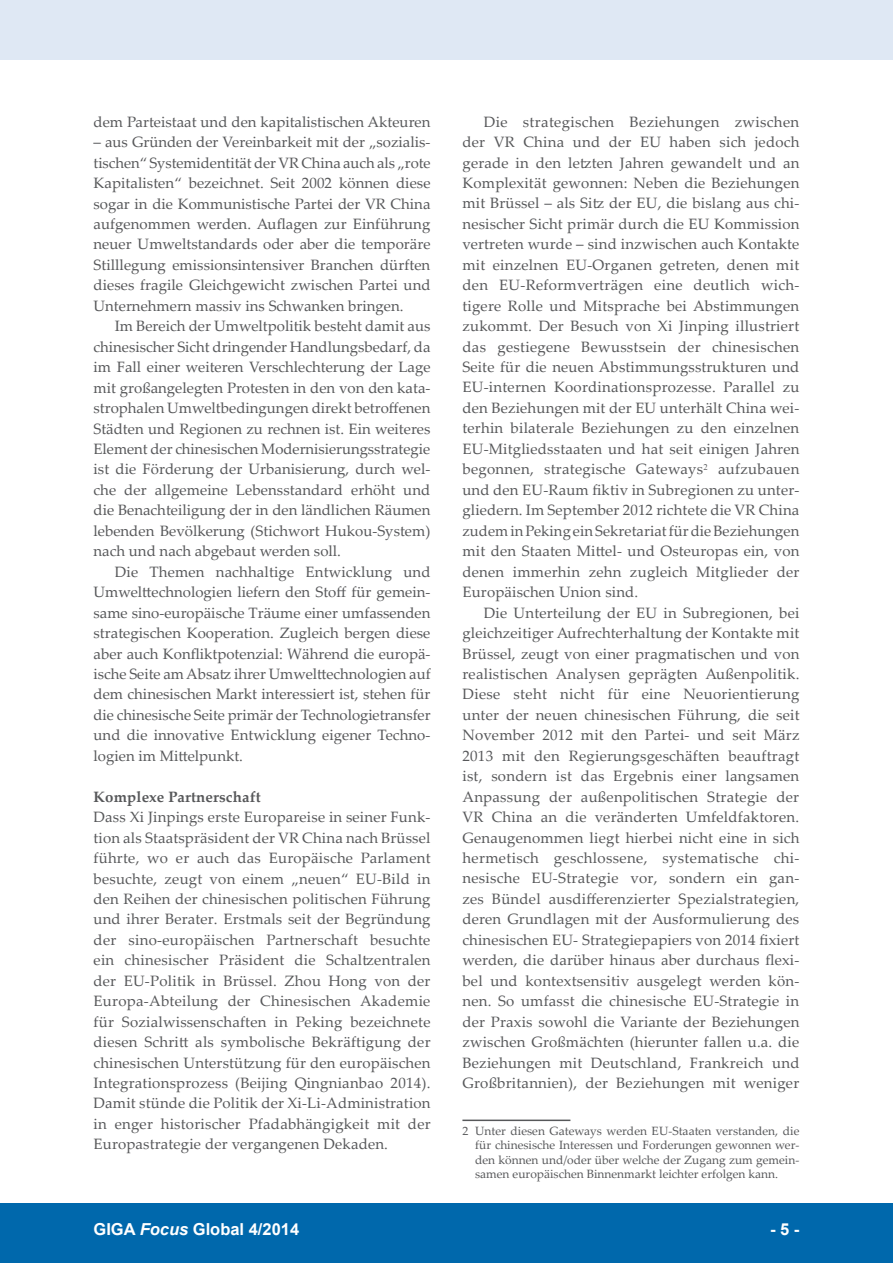
<style>
.page{position:relative;width:893px;height:1263px;background:#fff}
.page>*{position:absolute;margin:0;border:0;box-sizing:border-box;transform-origin:0 0}
.t1{font:700 16.5px "Arial";color:#fff}
.t2{font:15px/20.4px "Palatino Linotype";letter-spacing:.005em;color:#57585a;text-align:justify}
.t3{font:700 15px "Palatino Linotype";letter-spacing:.01em;color:#57585a}
.t4{font:12px/14.4px "Palatino Linotype";color:#57585a;text-align:justify}
.s1{font-style:italic}
</style>
<div class="page">
<div style="left:0;top:1203px;width:893px;height:60px;background:#0068ac"></div>
<div style="left:0;top:0;width:893px;height:60px;background:#dfe8f4"></div>
<hr style="left:462px;top:1119px;width:108px;height:2px;background:#57585a">
<p class="t2" style="left:94px;top:111px;width:339px">dem Parteistaat und den kapitalistischen Akteuren ‒ aus Gründen der Vereinbarkeit mit der „sozialis&shy;tischen“ Systemidentität der VR China auch als „rote Kapitalisten“ bezeichnet. Seit 2002 können diese sogar in die Kommunistische Partei der VR China aufgenommen werden. Auflagen zur Einführung neuer Umweltstandards oder aber die temporäre Stilllegung emissionsintensiver Branchen dürften dieses fragile Gleichgewicht zwischen Partei und Unternehmern massiv ins Schwanken bringen.</p>
<p class="t2" style="left:94px;top:315px;width:338px;text-indent:21px">Im Bereich der Umweltpolitik besteht damit aus chinesischer Sicht dringender Handlungsbedarf, da im Fall einer weiteren Verschlechterung der Lage mit großangelegten Protesten in den von den kata&shy;strophalen Umweltbedingungen direkt betroffenen Städten und Regionen zu rechnen ist. Ein weiteres Element der chinesischen Modernisierungsstrategie ist die Förderung der Urbanisierung, durch wel&shy;che der allgemeine Lebensstandard erhöht und die Benachteiligung der in den ländlichen Räumen lebenden Bevölkerung (Stichwort Hukou-System) nach und nach abgebaut werden soll.</p>
<p class="t2" style="left:94px;top:561px;width:339px;text-indent:21px">Die Themen nachhaltige Entwicklung und Umwelttechnologien liefern den Stoff für gemein&shy;same sino-europäische Träume einer umfassenden strategischen Kooperation. Zugleich bergen diese aber auch Konfliktpotenzial: Während die europä&shy;ische Seite am Absatz ihrer Umwelttechnologien auf dem chinesischen Markt interessiert ist, stehen für die chinesische Seite primär der Technologietransfer und die innovative Entwicklung eigener Techno&shy;logien im Mittelpunkt.</p>
<p class="t3" style="left:94px;top:786px;width:169px">Komplexe Partnerschaft</p>
<p class="t2" style="left:94px;top:806px;width:339px">Dass Xi Jinpings erste Europareise in seiner Funk&shy;tion als Staatspräsident der VR China nach Brüssel führte, wo er auch das Europäische Parlament besuchte, zeugt von einem „neuen“ EU-Bild in den Reihen der chinesischen politischen Führung und ihrer Berater. Erstmals seit der Begründung der sino-europäischen Partnerschaft besuchte ein chinesischer Präsident die Schaltzentralen der EU-Politik in Brüssel. Zhou Hong von der Europa-Abteilung der Chinesischen Akademie für Sozialwissenschaften in Peking bezeichnete diesen Schritt als symbolische Bekräftigung der chinesischen Unterstützung für den europäischen Integrationsprozess (Beijing Qingnianbao 2014).<br>Damit stünde die Politik der Xi-Li-Administration in enger historischer Pfadabhängigkeit mit der Europastrategie der vergangenen Dekaden.</p>
<p class="t2" style="left:462px;top:111px;width:339px;text-indent:21px">Die strategischen Beziehungen zwischen der VR China und der EU haben sich jedoch gerade in den letzten Jahren gewandelt und an Komplexität gewonnen: Neben die Beziehungen mit Brüssel – als Sitz der EU, die bislang aus chi&shy;nesischer Sicht primär durch die EU Kommission vertreten wurde – sind inzwischen auch Kontakte mit einzelnen EU-Organen getreten, denen mit den EU-Reformverträgen eine deutlich wich&shy;tigere Rolle und Mitsprache bei Abstimmungen zukommt. Der Besuch von Xi Jinping illustriert das gestiegene Bewusstsein der chinesischen Seite für die neuen Abstimmungsstrukturen und EU-internen Koordinationsprozesse. Parallel zu den Beziehungen mit der EU unterhält China wei&shy;terhin bilaterale Beziehungen zu den einzelnen EU-Mitgliedsstaaten und hat seit einigen Jahren begonnen, strategische Gateways<sup>2</sup> aufzubauen und den EU-Raum fiktiv in Subregionen zu unter&shy;gliedern. Im September 2012 richtete die VR China zudem in Peking ein Sekretariat für die Beziehungen mit den Staaten Mittel- und Osteuropas ein, von denen immerhin zehn zugleich Mitglieder der Europäischen Union sind.</p>
<p class="t2" style="left:462px;top:602px;width:339px;text-indent:21px">Die Unterteilung der EU in Subregionen, bei gleichzeitiger Aufrechterhaltung der Kontakte mit Brüssel, zeugt von einer pragmatischen und von realistischen Analysen geprägten Außenpolitik.<br>Diese steht nicht für eine Neuorientierung unter der neuen chinesischen Führung, die seit November 2012 mit den Partei- und seit März 2013 mit den Regierungsgeschäften beauftragt ist, sondern ist das Ergebnis einer langsamen Anpassung der außenpolitischen Strategie der VR China an die veränderten Umfeldfaktoren.<br>Genaugenommen liegt hierbei nicht eine in sich hermetisch geschlossene, systematische chi&shy;nesische EU-Strategie vor, sondern ein gan&shy;zes Bündel ausdifferenzierter Spezialstrategien, deren Grundlagen mit der Ausformulierung des chinesischen EU- Strategiepapiers von 2014 fixiert werden, die darüber hinaus aber durchaus flexi&shy;bel und kontextsensitiv ausgelegt werden kön&shy;nen. So umfasst die chinesische EU-Strategie in der Praxis sowohl die Variante der Beziehungen zwischen Großmächten (hierunter fallen u.a. die Beziehungen mit Deutschland, Frankreich und Großbritannien), der Beziehungen mit weniger</p>
<p class="t4" style="left:475px;top:1123px;width:326px;text-indent:-13px">2 Unter diesen Gateways werden EU-Staaten verstanden, die für chinesische Interessen und Forderungen gewonnen wer&shy;den können und/oder über welche der Zugang zum gemein&shy;samen europäischen Binnenmarkt leichter erfolgen kann.</p>
<p class="t1" style="left:94px;top:1218px;width:207px">GIGA <span class="s1">Focus</span> Global 4/2014</p>
<p class="t1" style="left:770px;top:1218px;width:31px">- 5 -</p>
</div>
